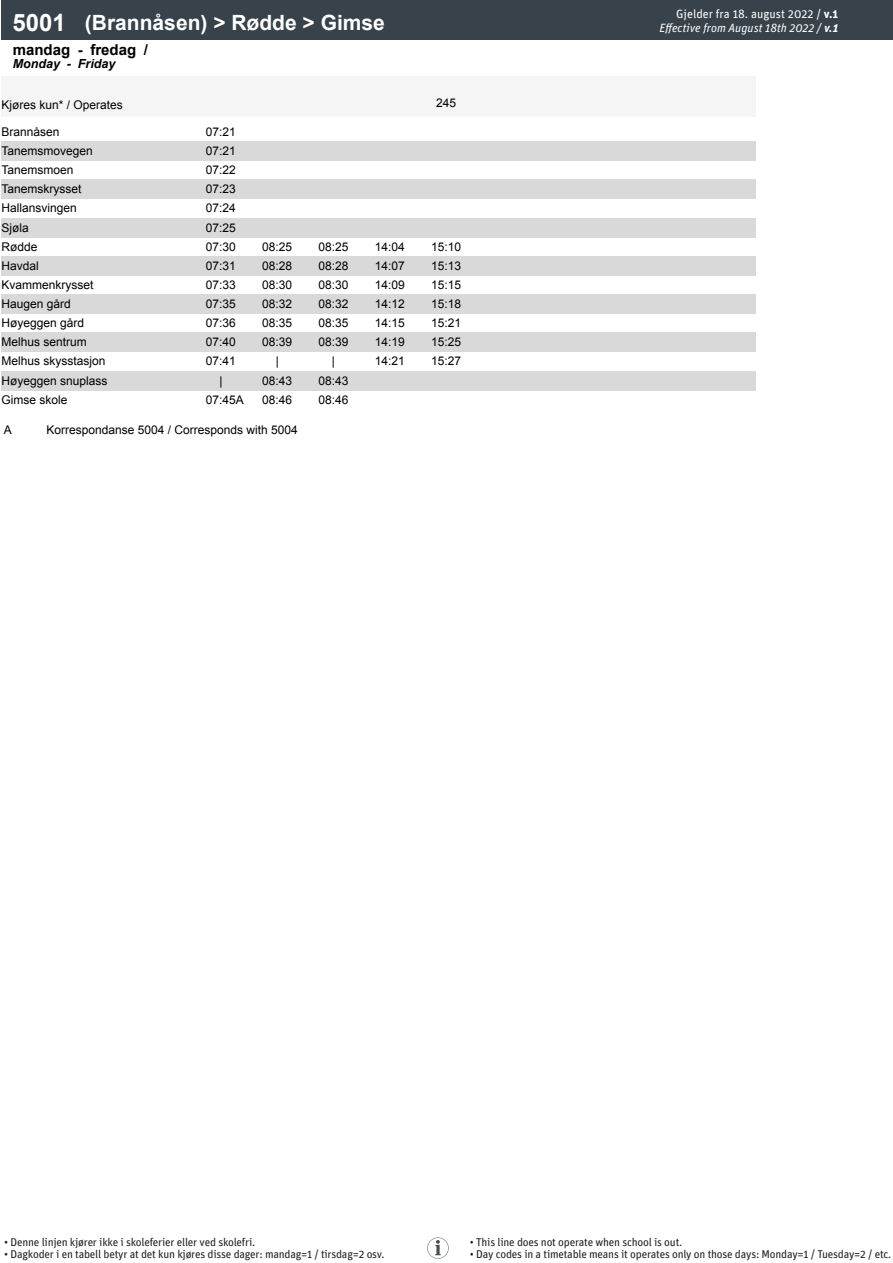
<style>
.page{position:relative;width:893px;height:1263px;background:#fff}
.page>*{position:absolute;margin:0;border:0;box-sizing:border-box;transform-origin:0 0}
.t1{font:700 21px "Arial";color:#fff}
.t2{font:700 15px "Arial";color:#000}
.t3{font:italic 700 12.45px "Arial";color:#000}
.t4{font:12px "Arial";color:#000}
.t5{font:italic 12px/14.4px "Unit Pro";color:#fff;text-align:right}
.t6{font:11.25px "Unit Pro";letter-spacing:-.02em;color:#231f20}
.s1{font-size:24px}
.s2{font-style:normal}
.s3{font-weight:700;font-style:normal}
.s4{font-weight:700}
</style>
<div class="page">
<div style="left:1px;top:76px;width:192px;height:41px;background:#f5f5f5"></div>
<div style="left:193px;top:76px;width:56px;height:41px;background:#f5f5f5"></div>
<div style="left:249px;top:76px;width:56px;height:41px;background:#f5f5f5"></div>
<div style="left:305px;top:76px;width:57px;height:41px;background:#f5f5f5"></div>
<div style="left:362px;top:76px;width:56px;height:41px;background:#f5f5f5"></div>
<div style="left:418px;top:76px;width:56px;height:41px;background:#f5f5f5"></div>
<div style="left:474px;top:76px;width:56px;height:41px;background:#f5f5f5"></div>
<div style="left:530px;top:76px;width:57px;height:41px;background:#f5f5f5"></div>
<div style="left:587px;top:76px;width:56px;height:41px;background:#f5f5f5"></div>
<div style="left:643px;top:76px;width:56px;height:41px;background:#f5f5f5"></div>
<div style="left:699px;top:76px;width:57px;height:41px;background:#f5f5f5"></div>
<div style="left:1px;top:1px;width:76px;height:39px;background:#37424a"></div>
<div style="left:77px;top:1px;width:815px;height:39px;background:#37424a"></div>
<div style="left:1px;top:141px;width:755px;height:20px;background:#d9d9d9"></div>
<div style="left:1px;top:180px;width:755px;height:19px;background:#d9d9d9"></div>
<div style="left:1px;top:218px;width:755px;height:19px;background:#d9d9d9"></div>
<div style="left:1px;top:256px;width:755px;height:19px;background:#d9d9d9"></div>
<div style="left:1px;top:295px;width:755px;height:19px;background:#d9d9d9"></div>
<div style="left:1px;top:333px;width:755px;height:19px;background:#d9d9d9"></div>
<div style="left:1px;top:371px;width:755px;height:19px;background:#d9d9d9"></div>
<svg style="left:427px;top:1237px;width:22px;height:22px"></svg>
<p class="t1" style="left:12px;top:8px;width:374px"><span class="s1">5001</span> (Brannåsen) &gt; Rødde &gt; Gimse</p>
<p class="t2" style="left:13px;top:39px;width:137px">mandag - fredag /</p>
<p class="t3" style="left:13px;top:56px;width:104px">Monday - Friday</p>
<p class="t4" style="left:1px;top:96px;width:123px">Kjøres kun* / Operates</p>
<p class="t4" style="left:436px;top:94px;width:22px">245</p>
<p class="t4" style="left:1px;top:123px;width:60px">Brannåsen</p>
<p class="t4" style="left:206px;top:123px;width:32px">07:21</p>
<p class="t4" style="left:1px;top:142px;width:93px">Tanemsmovegen</p>
<p class="t4" style="left:206px;top:142px;width:32px">07:21</p>
<p class="t4" style="left:1px;top:162px;width:74px">Tanemsmoen</p>
<p class="t4" style="left:206px;top:162px;width:32px">07:22</p>
<p class="t4" style="left:1px;top:181px;width:81px">Tanemskrysset</p>
<p class="t4" style="left:206px;top:181px;width:32px">07:23</p>
<p class="t4" style="left:1px;top:200px;width:77px">Hallansvingen</p>
<p class="t4" style="left:206px;top:200px;width:32px">07:24</p>
<p class="t4" style="left:1px;top:219px;width:29px">Sjøla</p>
<p class="t4" style="left:206px;top:219px;width:32px">07:25</p>
<p class="t4" style="left:1px;top:238px;width:38px">Rødde</p>
<p class="t4" style="left:206px;top:238px;width:32px">07:30</p>
<p class="t4" style="left:262px;top:238px;width:32px">08:25</p>
<p class="t4" style="left:318px;top:238px;width:32px">08:25</p>
<p class="t4" style="left:375px;top:238px;width:32px">14:04</p>
<p class="t4" style="left:431px;top:238px;width:32px">15:10</p>
<p class="t4" style="left:1px;top:257px;width:39px">Havdal</p>
<p class="t4" style="left:206px;top:257px;width:32px">07:31</p>
<p class="t4" style="left:262px;top:257px;width:32px">08:28</p>
<p class="t4" style="left:318px;top:257px;width:32px">08:28</p>
<p class="t4" style="left:375px;top:257px;width:32px">14:07</p>
<p class="t4" style="left:431px;top:257px;width:32px">15:13</p>
<p class="t4" style="left:1px;top:276px;width:93px">Kvammenkrysset</p>
<p class="t4" style="left:206px;top:276px;width:32px">07:33</p>
<p class="t4" style="left:262px;top:276px;width:32px">08:30</p>
<p class="t4" style="left:318px;top:276px;width:32px">08:30</p>
<p class="t4" style="left:375px;top:276px;width:32px">14:09</p>
<p class="t4" style="left:431px;top:276px;width:32px">15:15</p>
<p class="t4" style="left:1px;top:296px;width:71px">Haugen gård</p>
<p class="t4" style="left:206px;top:296px;width:32px">07:35</p>
<p class="t4" style="left:262px;top:296px;width:32px">08:32</p>
<p class="t4" style="left:318px;top:296px;width:32px">08:32</p>
<p class="t4" style="left:375px;top:296px;width:32px">14:12</p>
<p class="t4" style="left:431px;top:296px;width:32px">15:18</p>
<p class="t4" style="left:1px;top:315px;width:84px">Høyeggen gård</p>
<p class="t4" style="left:206px;top:315px;width:32px">07:36</p>
<p class="t4" style="left:262px;top:315px;width:32px">08:35</p>
<p class="t4" style="left:318px;top:315px;width:32px">08:35</p>
<p class="t4" style="left:375px;top:315px;width:32px">14:15</p>
<p class="t4" style="left:431px;top:315px;width:32px">15:21</p>
<p class="t4" style="left:1px;top:334px;width:87px">Melhus sentrum</p>
<p class="t4" style="left:206px;top:334px;width:32px">07:40</p>
<p class="t4" style="left:262px;top:334px;width:32px">08:39</p>
<p class="t4" style="left:318px;top:334px;width:32px">08:39</p>
<p class="t4" style="left:375px;top:334px;width:32px">14:19</p>
<p class="t4" style="left:431px;top:334px;width:32px">15:25</p>
<p class="t4" style="left:1px;top:353px;width:106px">Melhus skysstasjon</p>
<p class="t4" style="left:206px;top:353px;width:32px">07:41</p>
<p class="t4" style="left:276px;top:353px;width:5px">|</p>
<p class="t4" style="left:332px;top:353px;width:5px">|</p>
<p class="t4" style="left:375px;top:353px;width:32px">14:21</p>
<p class="t4" style="left:431px;top:353px;width:32px">15:27</p>
<p class="t4" style="left:1px;top:372px;width:108px">Høyeggen snuplass</p>
<p class="t4" style="left:219px;top:372px;width:5px">|</p>
<p class="t4" style="left:262px;top:372px;width:32px">08:43</p>
<p class="t4" style="left:318px;top:372px;width:32px">08:43</p>
<p class="t4" style="left:1px;top:391px;width:67px">Gimse skole</p>
<p class="t4" style="left:206px;top:391px;width:40px">07:45A</p>
<p class="t4" style="left:262px;top:391px;width:32px">08:46</p>
<p class="t4" style="left:318px;top:391px;width:32px">08:46</p>
<p class="t4" style="left:4px;top:422px;width:10px">A</p>
<p class="t4" style="left:46px;top:422px;width:253px">Korrespondanse 5004 / Corresponds with 5004</p>
<p class="t5" style="left:660px;top:6px;width:180px"><span class="s2">Gjelder fra 18. august 2022 /</span> <span class="s3">v.1<br></span>Effective from August 18th 2022 / <span class="s4">v.1</span></p>
<p class="t6" style="left:4px;top:1234px;width:253px">• Denne linjen kjører ikke i skoleferier eller ved skolefri.</p>
<p class="t6" style="left:4px;top:1246px;width:382px">• Dagkoder i en tabell betyr at det kun kjøres disse dager: mandag=1 / tirsdag=2 osv.</p>
<p class="t6" style="left:470px;top:1234px;width:214px">• This line does not operate when school is out.</p>
<p class="t6" style="left:470px;top:1246px;width:423px">• Day codes in a timetable means it operates only on those days: Monday=1 / Tuesday=2 / etc.</p>
</div>
